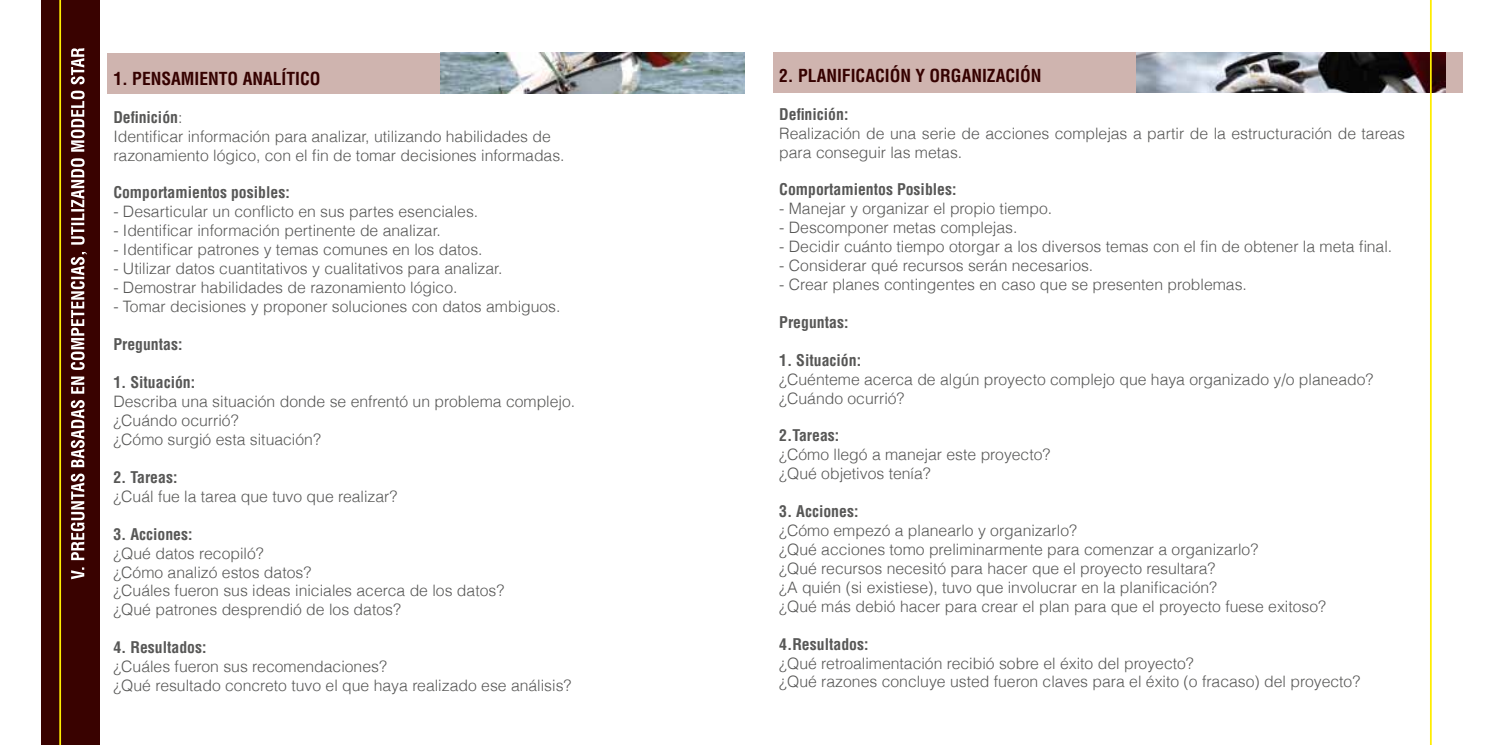
<style>
.page{position:relative;width:1489px;height:745px;background:#fff}
.page>*{position:absolute;margin:0;border:0;box-sizing:border-box;transform-origin:0 0}
.t1{font:700 condensed 17.5px "Helvetica";color:#350100}
.t2{font:300 15.75px/18.9px "Helvetica";color:#575756}
.t3{font:700 condensed 15.75px "Helvetica";color:#575756}
.s1{font-weight:700;font-stretch:condensed}
</style>
<div class="page">
<div style="left:41px;top:0;width:58px;height:744px;background:#390200"></div>
<div style="left:107px;top:53px;width:634px;height:40px;background:#cfb4af"></div>
<svg style="left:71px;top:48px;width:16px;height:531px"></svg>
<div style="left:773px;top:53px;width:689px;height:40px;background:#cfb4af"></div>
<img style="left:440px;top:53px;width:304px;height:40px">
<img style="left:1136px;top:53px;width:309px;height:40px">
<hr style="left:1429px;top:0;width:2px;height:744px;background:#ffed00">
<hr style="left:59px;top:0;width:2px;height:744px;background:#ffed00">
<p class="t1" style="left:113px;top:68px;width:209px">1. PENSAMIENTO ANALÍTICO</p>
<p class="t2" style="left:113px;top:107px;width:453px"><span class="s1">Definición</span>:<br>Identificar información para analizar, utilizando habilidades de razonamiento lógico, con el fin de tomar decisiones informadas.</p>
<p class="t3" style="left:113px;top:183px;width:178px">Comportamientos posibles:</p>
<p class="t2" style="left:113px;top:202px;width:366px">- Desarticular un conflicto en sus partes esenciales.</p>
<p class="t2" style="left:113px;top:221px;width:329px">- Identificar información pertinente de analizar.</p>
<p class="t2" style="left:113px;top:240px;width:371px">- Identificar patrones y temas comunes en los datos.</p>
<p class="t2" style="left:113px;top:259px;width:390px">- Utilizar datos cuantitativos y cualitativos para analizar.</p>
<p class="t2" style="left:113px;top:277px;width:345px">- Demostrar habilidades de razonamiento lógico.</p>
<p class="t2" style="left:113px;top:296px;width:449px">- Tomar decisiones y proponer soluciones con datos ambiguos.</p>
<p class="t3" style="left:113px;top:334px;width:71px">Preguntas:</p>
<p class="t3" style="left:113px;top:372px;width:83px">1. Situación:</p>
<p class="t2" style="left:113px;top:391px;width:463px">Describa una situación donde se enfrentó un problema complejo. ¿Cuándo ocurrió?<br>¿Cómo surgió esta situación?</p>
<p class="t3" style="left:113px;top:467px;width:66px">2. Tareas:</p>
<p class="t2" style="left:113px;top:486px;width:285px">¿Cuál fue la tarea que tuvo que realizar?</p>
<p class="t3" style="left:113px;top:524px;width:81px">3. Acciones:</p>
<p class="t2" style="left:113px;top:543px;width:392px">¿Qué datos recopiló?<br>¿Cómo analizó estos datos?<br>¿Cuáles fueron sus ideas iniciales acerca de los datos? ¿Qué patrones desprendió de los datos?</p>
<p class="t3" style="left:113px;top:637px;width:95px">4. Resultados:</p>
<p class="t2" style="left:113px;top:656px;width:459px">¿Cuáles fueron sus recomendaciones?<br>¿Qué resultado concreto tuvo el que haya realizado ese análisis?</p>
<p class="t1" style="left:779px;top:65px;width:264px">2. PLANIFICACIÓN Y ORGANIZACIÓN</p>
<p class="t3" style="left:779px;top:104px;width:71px">Definición:</p>
<p class="t2" style="left:779px;top:123px;width:627px">Realización de una serie de acciones complejas a partir de la estructuración de tareas para conseguir las metas.</p>
<p class="t3" style="left:779px;top:180px;width:179px">Comportamientos Posibles:</p>
<p class="t2" style="left:779px;top:199px;width:274px">- Manejar y organizar el propio tiempo.</p>
<p class="t2" style="left:779px;top:218px;width:240px">- Descomponer metas complejas.</p>
<p class="t2" style="left:779px;top:237px;width:614px">- Decidir cuánto tiempo otorgar a los diversos temas con el fin de obtener la meta final.</p>
<p class="t2" style="left:779px;top:256px;width:315px">- Considerar qué recursos serán necesarios.</p>
<p class="t2" style="left:779px;top:275px;width:469px">- Crear planes contingentes en caso que se presenten problemas.</p>
<p class="t3" style="left:779px;top:312px;width:71px">Preguntas:</p>
<p class="t3" style="left:779px;top:350px;width:83px">1. Situación:</p>
<p class="t2" style="left:779px;top:369px;width:595px">¿Cuénteme acerca de algún proyecto complejo que haya organizado y/o planeado? ¿Cuándo ocurrió?</p>
<p class="t3" style="left:779px;top:426px;width:62px">2.Tareas:</p>
<p class="t2" style="left:779px;top:445px;width:273px">¿Cómo llegó a manejar este proyecto? ¿Qué objetivos tenía?</p>
<p class="t3" style="left:779px;top:501px;width:81px">3. Acciones:</p>
<p class="t2" style="left:779px;top:520px;width:548px">¿Cómo empezó a planearlo y organizarlo?<br>¿Qué acciones tomo preliminarmente para comenzar a organizarlo?<br>¿Qué recursos necesitó para hacer que el proyecto resultara?<br>¿A quién (si existiese), tuvo que involucrar en la planificación?<br>¿Qué más debió hacer para crear el plan para que el proyecto fuese exitoso?</p>
<p class="t3" style="left:779px;top:634px;width:91px">4.Resultados:</p>
<p class="t2" style="left:779px;top:653px;width:582px">¿Qué retroalimentación recibió sobre el éxito del proyecto?<br>¿Qué razones concluye usted fueron claves para el éxito (o fracaso) del proyecto?</p>
</div>
